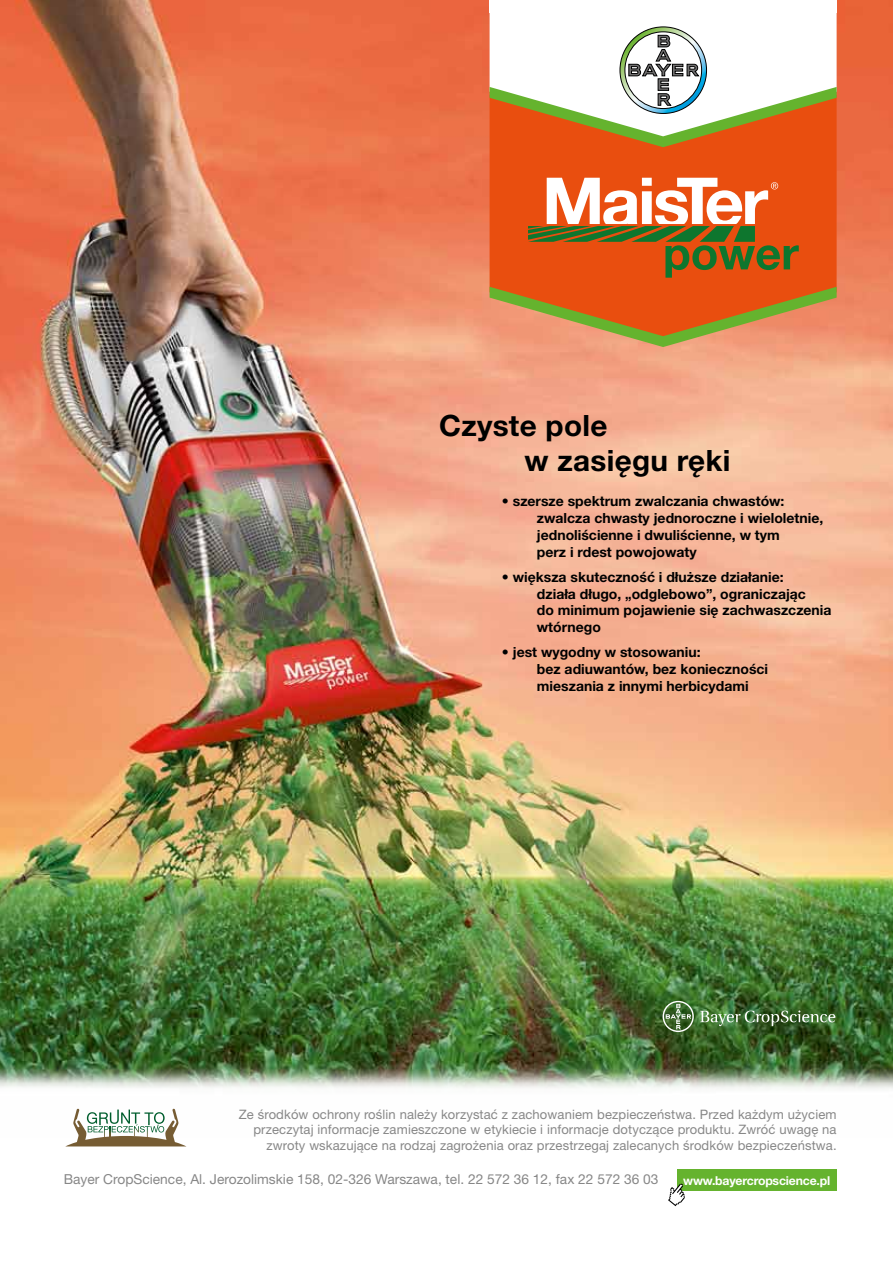
<style>
.page{position:relative;width:893px;height:1263px;background:#fff}
.page>*{position:absolute;margin:0;border:0;box-sizing:border-box;transform-origin:0 0}
.t1{font:700 29.4px/35px "Helvetica Neue LT Pro";letter-spacing:.01em;color:#000}
.t2{font:700 13.95px/16.8px "Helvetica Neue LT Pro";color:#000}
.t3{font:13.8px "Helvetica Neue LT Pro";color:#878787}
.t4{font:13.05px/15.6px "Helvetica Neue LT Pro";letter-spacing:.01em;color:#878787;text-align:right}
.t5{font:700 12.3px "Helvetica Neue LT Pro";letter-spacing:-.015em;color:#fff}
</style>
<div class="page">
<img style="left:0;top:0;width:893px;height:1054px">
<div style="left:490px;top:147px;width:347px;height:140px;background:#e94e0f"></div>
<svg style="left:490px;top:12px;width:347px;height:14px"></svg>
<svg style="left:490px;top:287px;width:347px;height:60px"></svg>
<svg style="left:528px;top:178px;width:271px;height:100px"></svg>
<svg style="left:490px;top:26px;width:347px;height:121px"></svg>
<div style="left:490px;top:0;width:347px;height:12px;background:#fff"></div>
<svg style="left:663px;top:1001px;width:31px;height:31px"></svg>
<svg style="left:700px;top:1010px;width:135px;height:16px"></svg>
<img style="left:0;top:1054px;width:893px;height:35px">
<div style="left:677px;top:1169px;width:160px;height:22px;background:#65b32e"></div>
<svg style="left:668px;top:1183px;width:17px;height:24px"></svg>
<svg style="left:66px;top:1108px;width:120px;height:38px"></svg>
<h1 class="t1" style="left:524px;top:407px;width:207px;text-indent:-85px">Czyste pole<br>w zasięgu ręki</h1>
<p class="t2" style="left:537px;top:492px;width:288px;text-indent:-35px">• szersze spektrum zwalczania chwastów: zwalcza chwasty jednoroczne i wieloletnie, jednoliścienne i dwuliścienne, w tym<br>perz i rdest powojowaty</p>
<p class="t2" style="left:537px;top:568px;width:296px;text-indent:-35px">• większa skuteczność i dłuższe działanie:<br>działa długo, „odglebowo”, ograniczając<br>do minimum pojawienie się zachwaszczenia wtórnego</p>
<p class="t2" style="left:537px;top:643px;width:233px;text-indent:-35px">• jest wygodny w stosowaniu:<br>bez adiuwantów, bez konieczności mieszania z innymi herbicydami</p>
<p class="t4" style="left:239px;top:1106px;width:599px">Ze środków ochrony roślin należy korzystać z zachowaniem bezpieczeństwa. Przed każdym użyciem przeczytaj informacje zamieszczone w etykiecie i informacje dotyczące produktu. Zwróć uwagę na zwroty wskazujące na rodzaj zagrożenia oraz przestrzegaj zalecanych środków bezpieczeństwa.</p>
<p class="t3" style="left:64px;top:1171px;width:596px">Bayer CropScience, Al. Jerozolimskie 158, 02-326 Warszawa, tel. 22 572 36 12, fax 22 572 36 03</p>
<p class="t5" style="left:683px;top:1172px;width:148px">www.bayercropscience.pl</p>
</div>
